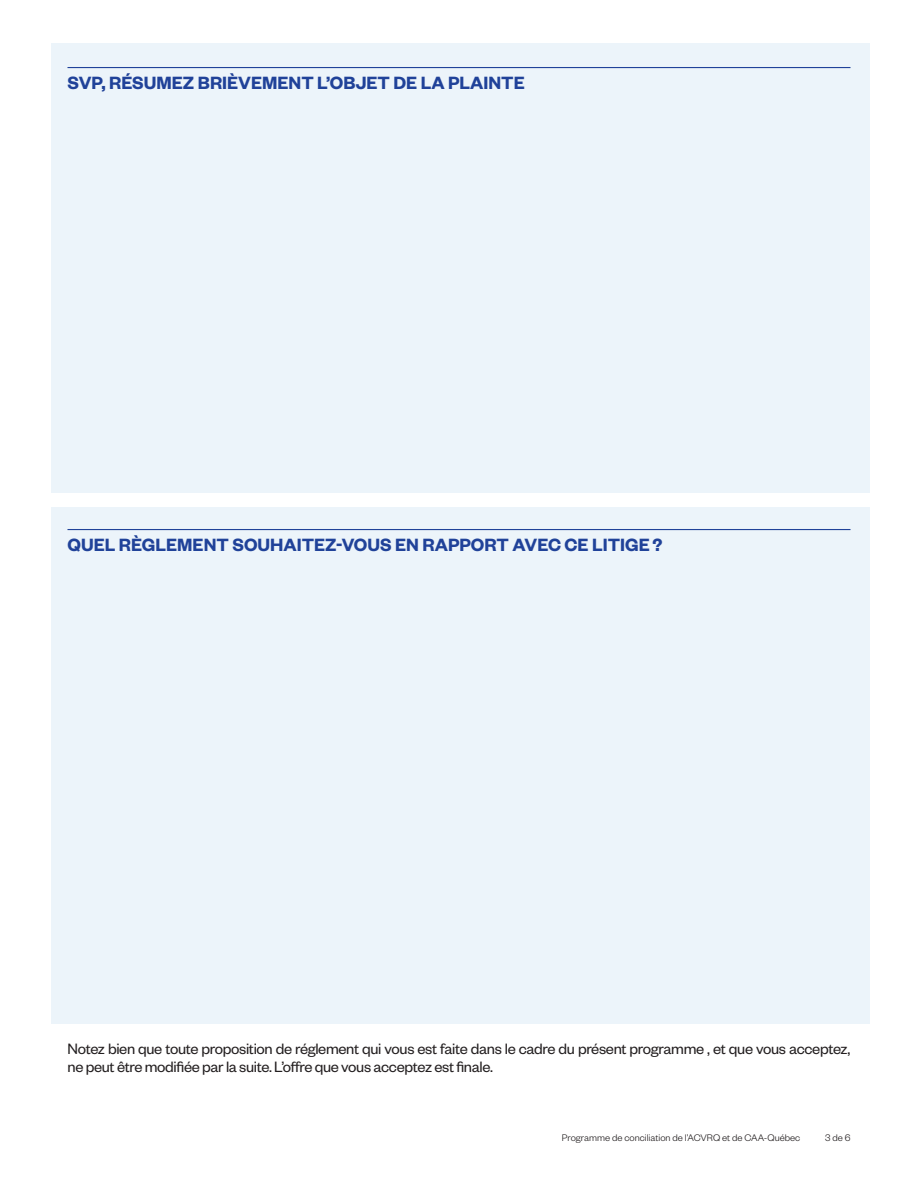
<style>
.page{position:relative;width:918px;height:1188px;background:#fff}
.page>*{position:absolute;margin:0;border:0;box-sizing:border-box;transform-origin:0 0}
.t1{font:600 19.5px "Founders Grotesk";color:#204299}
.t2{font:16.5px/18px "Founders Grotesk";letter-spacing:-.02em;color:#231f20}
.t3{font:300 10.5px "Founders Grotesk";color:#231f20}
</style>
<div class="page">
<div style="left:51px;top:508px;width:818px;height:516px;background:#ecf4fa"></div>
<div style="left:51px;top:43px;width:818px;height:449px;background:#ecf4fa"></div>
<hr style="left:68px;top:67px;width:782px;height:1px;background:#204299">
<hr style="left:68px;top:529px;width:782px;height:1px;background:#204299">
<p class="t1" style="left:68px;top:71px;width:459px">SVP, RÉSUMEZ BRIÈVEMENT L’OBJET DE LA PLAINTE</p>
<p class="t1" style="left:68px;top:533px;width:596px">QUEL RÈGLEMENT SOUHAITEZ-VOUS EN RAPPORT AVEC CE LITIGE?</p>
<p class="t2" style="left:68px;top:1039px;width:784px">Notez bien que toute proposition de réglement qui vous est faite dans le cadre du présent programme , et que vous acceptez, ne peut être modifiée par la suite. L’offre que vous acceptez est finale.</p>
<p class="t3" style="left:562px;top:1131px;width:240px">Programme de conciliation de l’ACVRQ et de CAA-Québec</p>
<p class="t3" style="left:825px;top:1131px;width:27px">3 de 6</p>
</div>
